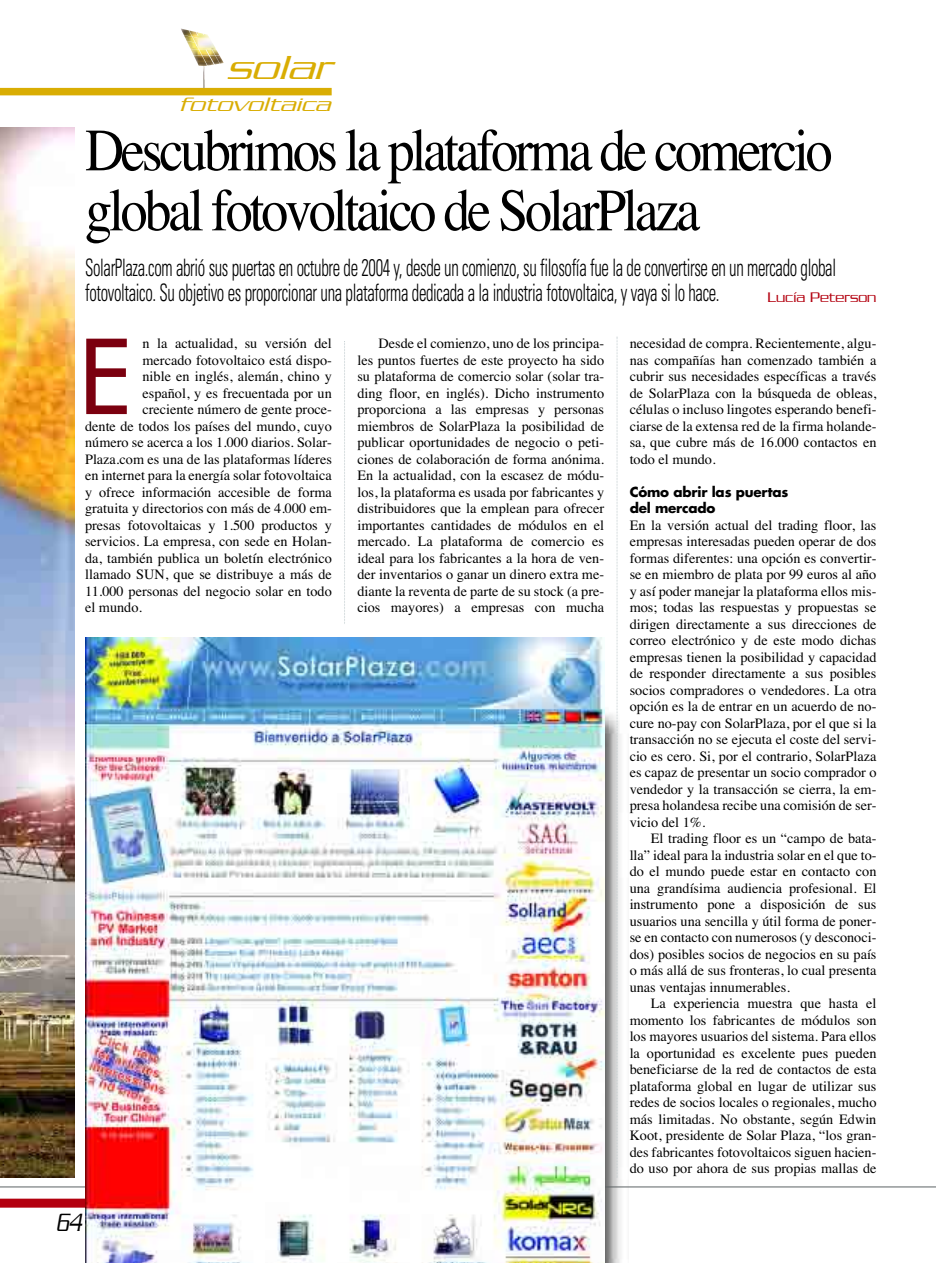
<style>
.page{position:relative;width:936px;height:1263px;background:#fff}
.page>*{position:absolute;margin:0;border:0;box-sizing:border-box;transform-origin:0 0}
.t1{font:100.05px "Futura";color:#7b000f}
.t2{font:60px/60px "Times";letter-spacing:-.06em;color:#000;scale:.9 1}
.t3{font:italic 300 36px "Serpentine";color:#d9ad03;scale:1.25 1}
.t4{font:italic 300 27px "Serpentine";color:#000;scale:.7 1}
.t5{font:300 condensed 24px/25.5px "Univers";letter-spacing:-.02em;color:#000;scale:.7 1}
.t6{font:italic 300 21px "Serpentine";color:#d9ad03;scale:1.25 1}
.t7{font:300 15px "Serpentine";color:#b3000f}
.t8{font:14.25px/16.5px "Times";color:#000;text-align:justify}
.t9{font:700 13.5px/16.5px "Futura";letter-spacing:-.015em;color:#000}
</style>
<div class="page">
<img style="left:604px;top:682px;width:24px;height:581px">
<div style="left:0;top:1199px;width:85px;height:9px;background:#b3000f"></div>
<hr style="left:0;top:1186px;width:935px;height:1px;background:#5c6264">
<svg style="left:344px;top:341px;width:1px;height:283px"></svg>
<svg style="left:616px;top:337px;width:1px;height:841px"></svg>
<img style="left:0;top:128px;width:75px;height:1050px">
<div style="left:0;top:88px;width:331px;height:7px;background:#d9ad03"></div>
<img style="left:181px;top:29px;width:35px;height:21px">
<img style="left:85px;top:638px;width:519px;height:625px">
<h3 class="t3" style="left:226px;top:56px;width:85px">solar</h3>
<h3 class="t6" style="left:179px;top:97px;width:123px">fotovoltaica</h3>
<h2 class="t2" style="left:85px;top:120px;width:832px">Descubrimos la plataforma de comercio global fotovoltaico de SolarPlaza</h2>
<p class="t5" style="left:85px;top:257px;width:1074px">SolarPlaza.com abrió sus puertas en octubre de 2004 y, desde un comienzo, su filosofía fue la de convertirse en un mercado global fotovoltaico. Su objetivo es proporcionar una plataforma dedicada a la industria fotovoltaica, y vaya si lo hace.</p>
<p class="t7" style="left:767px;top:292px;width:110px">Lucía Peterson</p>
<h1 class="t1" style="left:79px;top:327px;width:54px">E</h1>
<p class="t8" style="left:142px;top:335px;width:191px">n la actualidad, su versión del</p>
<p class="t8" style="left:142px;top:351px;width:191px">mercado fotovoltaico está dispo-</p>
<p class="t8" style="left:142px;top:368px;width:191px">nible en inglés, alemán, chino y</p>
<p class="t8" style="left:142px;top:384px;width:191px">español, y es frecuentada por un</p>
<p class="t8" style="left:142px;top:401px;width:191px">creciente número de gente proce-</p>
<p class="t8" style="left:85px;top:417px;width:248px">dente de todos los países del mundo, cuyo</p>
<p class="t8" style="left:85px;top:434px;width:248px">número se acerca a los 1.000 diarios. Solar-</p>
<p class="t8" style="left:85px;top:450px;width:248px">Plaza.com es una de las plataformas líderes</p>
<p class="t8" style="left:85px;top:467px;width:248px">en internet para la energía solar fotovoltaica</p>
<p class="t8" style="left:85px;top:483px;width:248px">y ofrece información accesible de forma</p>
<p class="t8" style="left:85px;top:500px;width:248px">gratuita y directorios con más de 4.000 em-</p>
<p class="t8" style="left:85px;top:516px;width:248px">presas fotovoltaicas y 1.500 productos y</p>
<p class="t8" style="left:85px;top:533px;width:248px">servicios. La empresa, con sede en Holan-</p>
<p class="t8" style="left:85px;top:549px;width:248px">da, también publica un boletín electrónico</p>
<p class="t8" style="left:85px;top:566px;width:248px">llamado SUN, que se distribuye a más de</p>
<p class="t8" style="left:85px;top:582px;width:248px">11.000 personas del negocio solar en todo</p>
<p class="t8" style="left:85px;top:599px;width:58px">el mundo.</p>
<h3 class="t4" style="left:56px;top:1213px;width:38px">64</h3>
<p class="t8" style="left:357px;top:335px;width:248px;text-indent:21px">Desde el comienzo, uno de los principa&shy;les puntos fuertes de este proyecto ha sido su plataforma de comercio solar (solar tra&shy;ding floor, en inglés). Dicho instrumento proporciona a las empresas y personas miembros de SolarPlaza la posibilidad de publicar oportunidades de negocio o peti&shy;ciones de colaboración de forma anónima.<br>En la actualidad, con la escasez de módu&shy;los, la plataforma es usada por fabricantes y distribuidores que la emplean para ofrecer importantes cantidades de módulos en el mercado. La plataforma de comercio es ideal para los fabricantes a la hora de ven&shy;der inventarios o ganar un dinero extra me&shy;diante la reventa de parte de su stock (a pre&shy;cios mayores) a empresas con mucha</p>
<p class="t8" style="left:629px;top:335px;width:248px">necesidad de compra. Recientemente, algu&shy;nas compañías han comenzado también a cubrir sus necesidades específicas a través de SolarPlaza con la búsqueda de obleas, células o incluso lingotes esperando benefi&shy;ciarse de la extensa red de la firma holande&shy;sa, que cubre más de 16.000 contactos en todo el mundo.</p>
<p class="t9" style="left:629px;top:484px;width:160px">Cómo abrir las puertas del mercado</p>
<p class="t8" style="left:629px;top:516px;width:248px">En la versión actual del trading floor, las empresas interesadas pueden operar de dos formas diferentes: una opción es convertir&shy;se en miembro de plata por 99 euros al año y así poder manejar la plataforma ellos mis&shy;mos; todas las respuestas y propuestas se dirigen directamente a sus direcciones de correo electrónico y de este modo dichas empresas tienen la posibilidad y capacidad de responder directamente a sus posibles socios compradores o vendedores. La otra opción es la de entrar en un acuerdo de no&shy;cure no-pay con SolarPlaza, por el que si la transacción no se ejecuta el coste del servi&shy;cio es cero. Si, por el contrario, SolarPlaza es capaz de presentar un socio comprador o vendedor y la transacción se cierra, la em&shy;presa holandesa recibe una comisión de ser&shy;vicio del 1%.</p>
<p class="t8" style="left:629px;top:830px;width:248px;text-indent:21px">El trading floor es un “campo de bata&shy;lla” ideal para la industria solar en el que to&shy;do el mundo puede estar en contacto con una grandísima audiencia profesional. El instrumento pone a disposición de sus usuarios una sencilla y útil forma de poner&shy;se en contacto con numerosos (y desconoci&shy;dos) posibles socios de negocios en su país o más allá de sus fronteras, lo cual presenta unas ventajas innumerables.</p>
<p class="t8" style="left:629px;top:995px;width:248px;text-indent:21px">La experiencia muestra que hasta el momento los fabricantes de módulos son los mayores usuarios del sistema. Para ellos la oportunidad es excelente pues pueden beneficiarse de la red de contactos de esta plataforma global en lugar de utilizar sus redes de socios locales o regionales, mucho más limitadas. No obstante, según Edwin Koot, presidente de Solar Plaza, “los gran&shy;des fabricantes fotovoltaicos siguen hacien&shy;do uso por ahora de sus propias mallas de</p>
</div>
